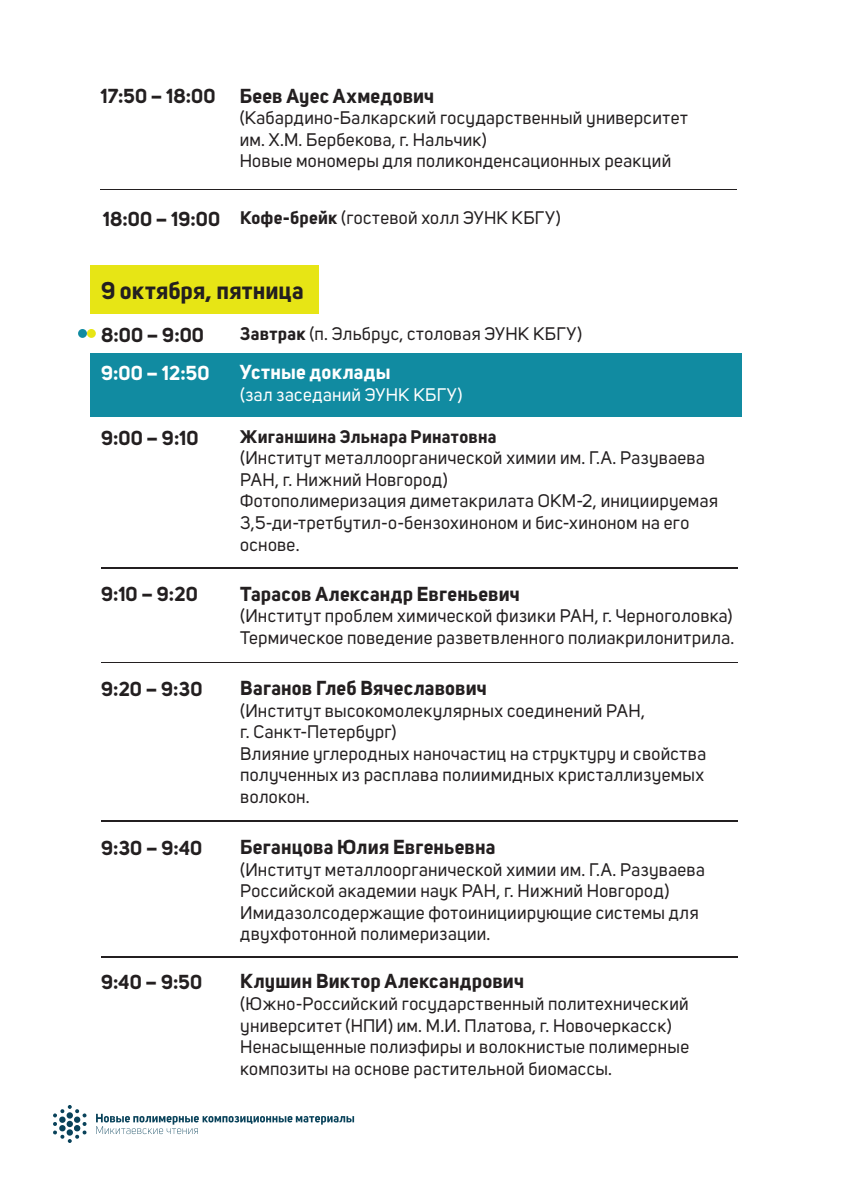
<style>
.page{position:relative;width:842px;height:1191px;background:#fff}
.page>*{position:absolute;margin:0;border:0;box-sizing:border-box;transform-origin:0 0}
.t1{font:700 24px "Uni Sans";letter-spacing:.005em;color:#231f20}
.t2{font:700 20px "Uni Sans";letter-spacing:.01em;color:#231f20}
.t3{font:700 20px "Uni Sans";letter-spacing:.01em;color:#fff}
.t4{font:18px/21.6px "Uni Sans";letter-spacing:.015em;color:#231f20}
.t5{font:700 18px "Uni Sans";letter-spacing:.015em;color:#231f20}
.t6{font:18px "Uni Sans";letter-spacing:.03em;color:#fff}
.s1{font-weight:700;font-size:20px}
.s2{font-weight:700}
</style>
<div class="page">
<div style="left:90px;top:353px;width:651px;height:64px;background:#118ba1"></div>
<div style="left:90px;top:265px;width:228px;height:48px;background:#e7e515"></div>
<hr style="left:101px;top:189px;width:636px;height:1px;background:#231f20">
<hr style="left:101px;top:567px;width:636px;height:1px;background:#231f20">
<hr style="left:101px;top:661px;width:636px;height:1px;background:#231f20">
<hr style="left:101px;top:820px;width:636px;height:1px;background:#231f20">
<hr style="left:101px;top:957px;width:636px;height:1px;background:#231f20">
<svg style="left:96px;top:1113px;width:258px;height:21px"></svg>
<svg style="left:53px;top:1105px;width:34px;height:38px"></svg>
<svg style="left:66px;top:1120px;width:7px;height:7px"></svg>
<div style="left:87px;top:329px;width:9px;height:9px;background:#e7e515;border-radius:50%"></div>
<div style="left:78px;top:329px;width:9px;height:9px;background:#118ba1;border-radius:50%"></div>
<p class="t2" style="left:101px;top:84px;width:117px">17:50 – 18:00</p>
<p class="t2" style="left:240px;top:83px;width:196px">Беев Ауес Ахмедович</p>
<p class="t4" style="left:240px;top:107px;width:449px">(Кабардино-Балкарский государственный университет им. Х.М. Бербекова, г. Нальчик)<br>Новые мономеры для поликонденсационных реакций</p>
<p class="t4" style="left:103px;top:207px;width:459px"><span class="s1">18:00 – 19:00</span> <span class="s2">Кофе-брейк</span> (гостевой холл ЭУНК КБГУ)</p>
<h1 class="t1" style="left:101px;top:276px;width:204px">9 октября, пятница</h1>
<p class="t4" style="left:240px;top:323px;width:344px"><span class="s2">Завтрак</span> (п. Эльбрус, столовая ЭУНК КБГУ)</p>
<p class="t2" style="left:101px;top:322px;width:104px">8:00 – 9:00</p>
<p class="t3" style="left:101px;top:360px;width:110px">9:00 – 12:50</p>
<p class="t3" style="left:240px;top:360px;width:152px">Устные доклады</p>
<p class="t6" style="left:240px;top:384px;width:224px">(зал заседаний ЭУНК КБГУ)</p>
<p class="t2" style="left:101px;top:425px;width:99px">9:00 – 9:10</p>
<p class="t5" style="left:240px;top:425px;width:258px">Жиганшина Эльнара Ринатовна</p>
<p class="t4" style="left:240px;top:447px;width:479px">(Институт металлоорганической химии им. Г.А. Разуваева РАН, г. Нижний Новгород)<br>Фотополимеризация диметакрилата ОКМ-2, инициируемая 3,5-ди-третбутил-о-бензохиноном и бис-хиноном на его основе.</p>
<p class="t2" style="left:101px;top:582px;width:98px">9:10 – 9:20</p>
<p class="t2" style="left:240px;top:581px;width:281px">Тарасов Александр Евгеньевич</p>
<p class="t4" style="left:240px;top:605px;width:496px">(Институт проблем химической физики РАН, г. Черноголовка)<br>Термическое поведение разветвленного полиакрилонитрила.</p>
<p class="t2" style="left:101px;top:676px;width:103px">9:20 – 9:30</p>
<p class="t2" style="left:240px;top:675px;width:248px">Ваганов Глеб Вячеславович</p>
<p class="t4" style="left:240px;top:699px;width:467px">(Институт высокомолекулярных соединений РАН,<br>г. Санкт-Петербург)<br>Влияние углеродных наночастиц на структуру и свойства полученных из расплава полиимидных кристаллизуемых волокон.</p>
<p class="t2" style="left:101px;top:835px;width:103px">9:30 – 9:40</p>
<p class="t2" style="left:240px;top:834px;width:257px">Беганцова Юлия Евгеньевна</p>
<p class="t4" style="left:240px;top:858px;width:466px">(Институт металлоорганической химии им. Г.А. Разуваева Российской академии наук РАН, г. Нижний Новгород)<br>Имидазолсодержащие фотоинициирующие системы для двухфотонной полимеризации.</p>
<p class="t2" style="left:101px;top:969px;width:103px">9:40 – 9:50</p>
<p class="t2" style="left:240px;top:968px;width:285px">Клушин Виктор Александрович</p>
<p class="t4" style="left:240px;top:993px;width:450px">(Южно-Российский государственный политехнический университет (НПИ) им. М.И. Платова, г. Новочеркасск)<br>Ненасыщенные полиэфиры и волокнистые полимерные композиты на основе растительной биомассы.</p>
</div>
